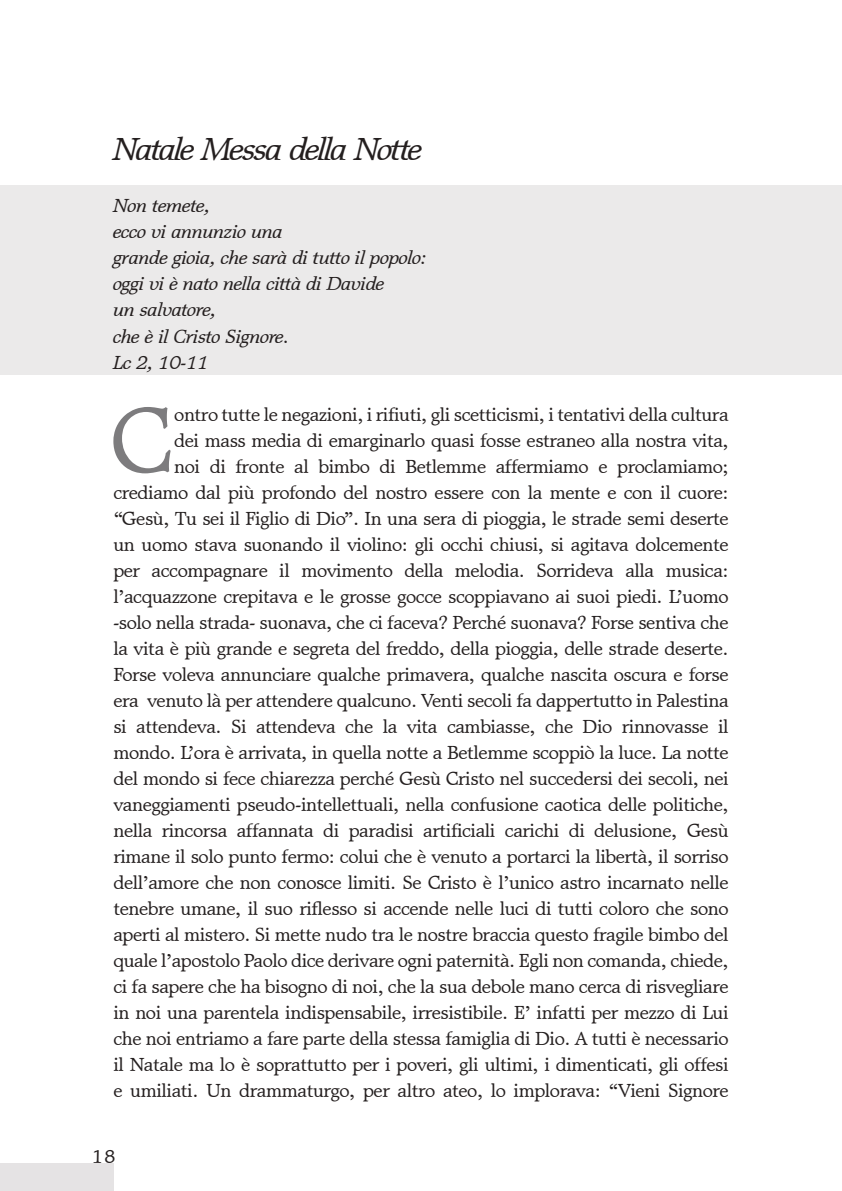
<style>
.page{position:relative;width:842px;height:1191px;background:#fff}
.page>*{position:absolute;margin:0;border:0;box-sizing:border-box;transform-origin:0 0}
.t1{font:95px "Matt Antique BT";color:#7d7c7e}
.t2{font:italic 32px "Matt Antique BT";letter-spacing:-.07em;color:#241f1f}
.t3{font:19px/26px "Matt Antique BT";letter-spacing:-.025em;color:#241f1f;text-align:right}
.t4{font:italic 19px/26px "Matt Antique BT";letter-spacing:-.025em;color:#241f1f}
</style>
<div class="page">
<div style="left:0;top:1163px;width:113px;height:28px;background:#e5e3e4"></div>
<div style="left:0;top:185px;width:842px;height:190px;background:#ebeaea"></div>
<h2 class="t2" style="left:113px;top:130px;width:311px">Natale Messa della Notte</h2>
<p class="t4" style="left:113px;top:193px;width:315px">Non temete,<br>ecco vi annunzio una<br>grande gioia, che sarà di tutto il popolo: oggi vi è nato nella città di Davide<br>un salvatore,<br>che è il Cristo Signore.<br>Lc 2, 10-11</p>
<h1 class="t1" style="left:109px;top:380px;width:65px">C</h1>
<p class="t3" style="left:113px;top:401px;width:617px">ontro tutte le negazioni, i rifiuti, gli scetticismi, i tentativi della cultura<br>dei mass media di emarginarlo quasi fosse estraneo alla nostra vita,<br>noi di fronte al bimbo di Betlemme affermiamo e proclamiamo; crediamo dal più profondo del nostro essere con la mente e con il cuore: “Gesù, Tu sei il Figlio di Dio”. In una sera di pioggia, le strade semi deserte un uomo stava suonando il violino: gli occhi chiusi, si agitava dolcemente per accompagnare il movimento della melodia. Sorrideva alla musica: l’acquazzone crepitava e le grosse gocce scoppiavano ai suoi piedi. L’uomo -solo nella strada- suonava, che ci faceva? Perché suonava? Forse sentiva che la vita è più grande e segreta del freddo, della pioggia, delle strade deserte.<br>Forse voleva annunciare qualche primavera, qualche nascita oscura e forse era venuto là per attendere qualcuno. Venti secoli fa dappertutto in Palestina si attendeva. Si attendeva che la vita cambiasse, che Dio rinnovasse il mondo. L’ora è arrivata, in quella notte a Betlemme scoppiò la luce. La notte del mondo si fece chiarezza perché Gesù Cristo nel succedersi dei secoli, nei vaneggiamenti pseudo-intellettuali, nella confusione caotica delle politiche, nella rincorsa affannata di paradisi artificiali carichi di delusione, Gesù rimane il solo punto fermo: colui che è venuto a portarci la libertà, il sorriso dell’amore che non conosce limiti. Se Cristo è l’unico astro incarnato nelle tenebre umane, il suo riflesso si accende nelle luci di tutti coloro che sono aperti al mistero. Si mette nudo tra le nostre braccia questo fragile bimbo del quale l’apostolo Paolo dice derivare ogni paternità. Egli non comanda, chiede, ci fa sapere che ha bisogno di noi, che la sua debole mano cerca di risvegliare in noi una parentela indispensabile, irresistibile. E’ infatti per mezzo di Lui che noi entriamo a fare parte della stessa famiglia di Dio. A tutti è necessario il Natale ma lo è soprattutto per i poveri, gli ultimi, i dimenticati, gli offesi e umiliati. Un drammaturgo, per altro ateo, lo implorava: “Vieni Signore</p>
<p class="t3" style="left:91px;top:1143px;width:26px">18</p>
</div>
